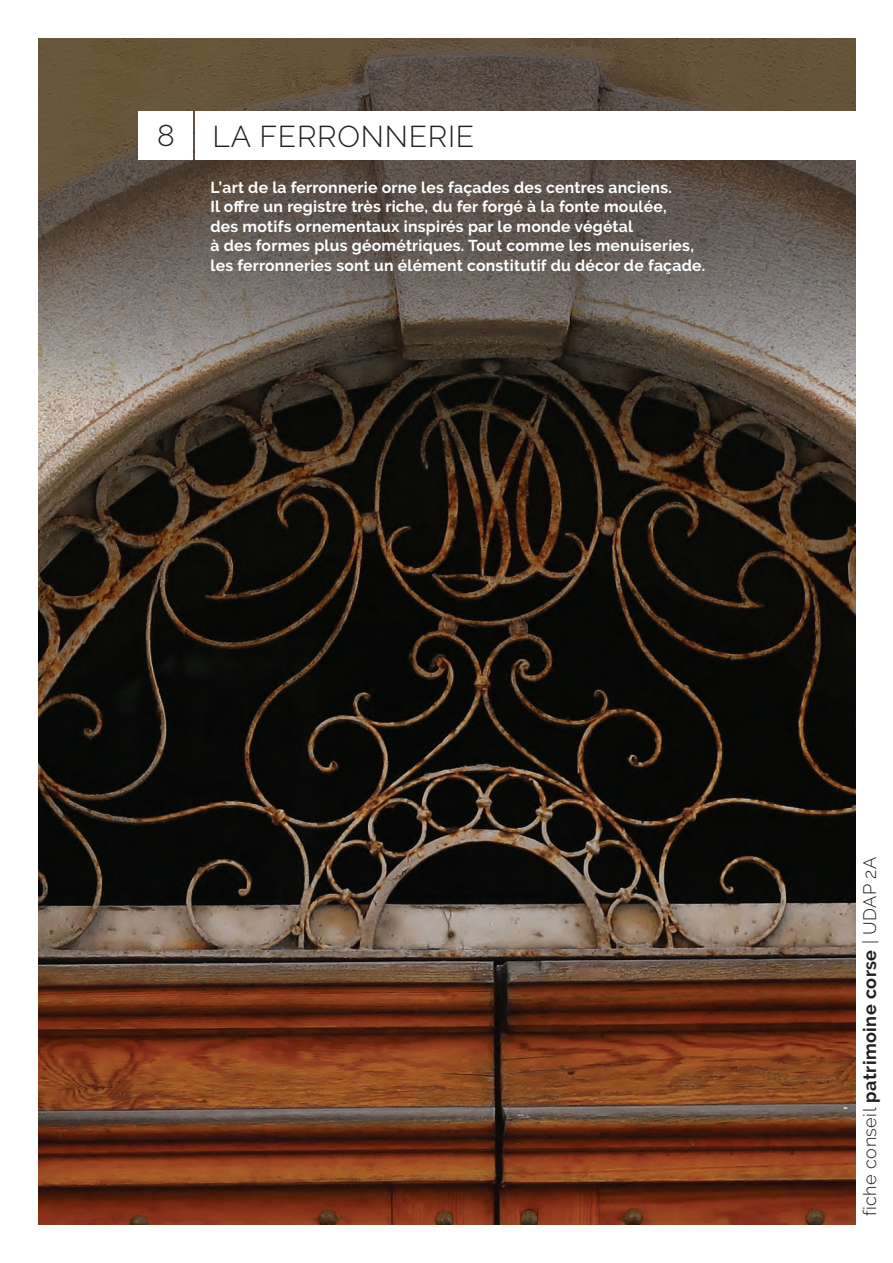
<style>
.page{position:relative;width:893px;height:1263px;background:#fff}
.page>*{position:absolute;margin:0;border:0;box-sizing:border-box;transform-origin:0 0}
.t1{font:300 30px "Raleway";letter-spacing:.025em;color:#231f20}
.t2{font:300 18px "Raleway";letter-spacing:.025em;color:#231f20}
.t3{font:700 15.75px/19.5px "Raleway";letter-spacing:.015em;color:#fff}
.s1{font-weight:700}
</style>
<div class="page">
<img style="left:38px;top:440px;width:818px;height:785px">
<svg style="left:38px;top:38px;width:818px;height:402px;background:#5e5348"></svg>
<div style="left:196px;top:111px;width:662px;height:49px;background:#fff"></div>
<div style="left:139px;top:111px;width:54px;height:49px;background:#fff"></div>
<h1 class="t1" style="left:157px;top:118px;width:19px">8</h1>
<h1 class="t1" style="left:213px;top:119px;width:263px">LA FERRONNERIE</h1>
<p class="t3" style="left:210px;top:177px;width:496px">L’art de la ferronnerie orne les façades des centres anciens.<br>Il offre un registre très riche, du fer forgé à la fonte moulée,<br>des motifs ornementaux inspirés par le monde végétal<br>à des formes plus géométriques. Tout comme les menuiseries, les ferronneries sont un élément constitutif du décor de façade.</p>
<p class="t2" style="left:859px;top:1216px;width:360px;rotate:-90deg">FICHE CONSEIL <span class="s1">patrimoine corse</span> | UDAP 2A</p>
</div>
